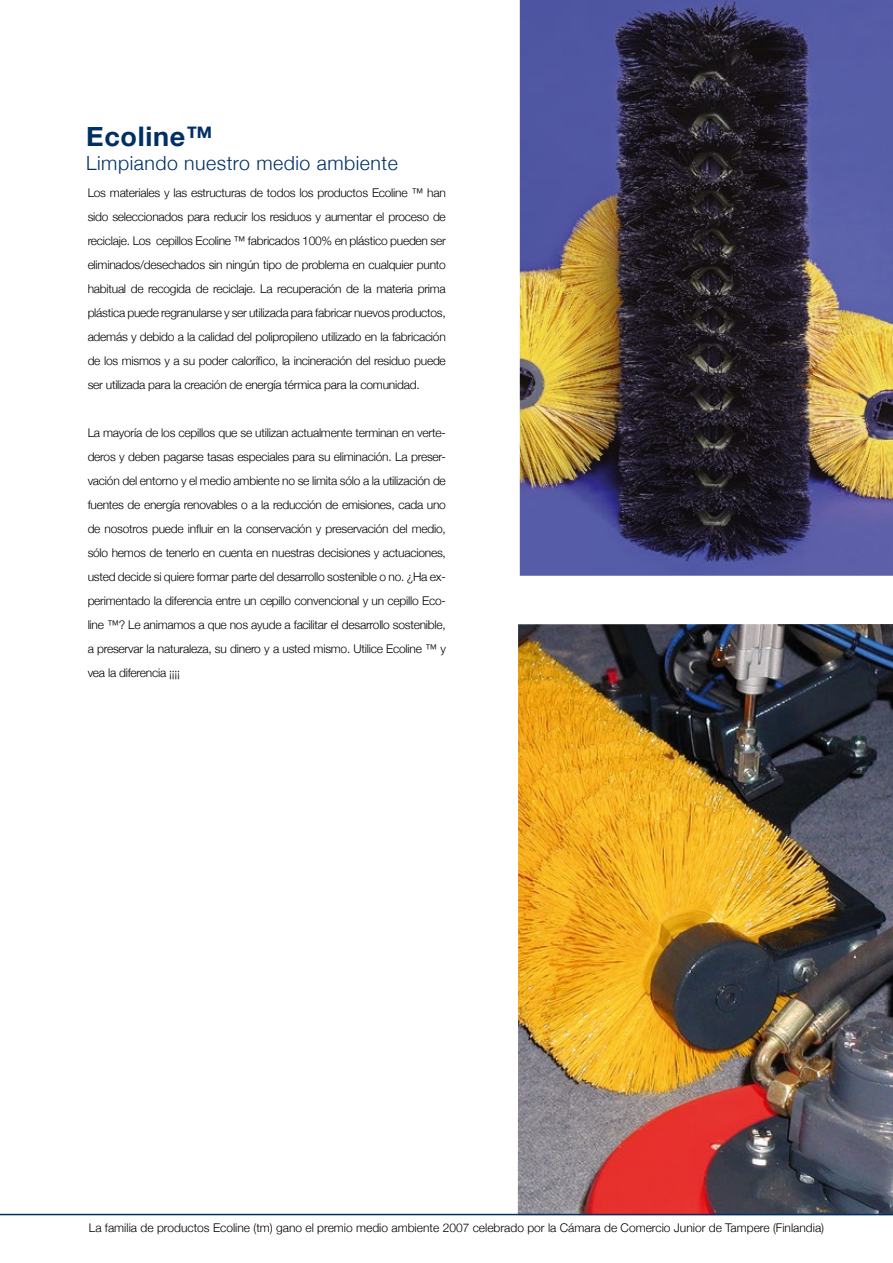
<style>
.page{position:relative;width:893px;height:1263px;background:#fff}
.page>*{position:absolute;margin:0;border:0;box-sizing:border-box;transform-origin:0 0}
.t1{font:700 27px "Helvetica Neue";letter-spacing:.025em;color:#002f64}
.t2{font:300 19.5px "Helvetica Neue";letter-spacing:.025em;color:#002f64}
.t3{font:300 12px/24px "Helvetica Neue";letter-spacing:-.01em;color:#000;text-align:justify}
</style>
<div class="page">
<img style="left:0;top:634px;width:893px;height:582px">
<img style="left:520px;top:0;width:373px;height:576px">
<h1 class="t1" style="left:86px;top:115px;width:128px">Ecoline™</h1>
<h2 class="t2" style="left:86px;top:147px;width:313px">Limpiando nuestro medio ambiente</h2>
<p class="t3" style="left:88px;top:180px;width:360px">Los materiales y las estructuras de todos los productos Ecoline ™ han sido seleccionados para reducir los residuos y aumentar el proceso de reciclaje. Los cepillos Ecoline ™ fabricados 100% en plástico pueden ser eliminados/desechados sin ningún tipo de problema en cualquier punto habitual de recogida de reciclaje. La recuperación de la materia prima plástica puede regranularse y ser utilizada para fabricar nuevos productos, además y debido a la calidad del polipropileno utilizado en la fabricación de los mismos y a su poder calorífico, la incineración del residuo puede ser utilizada para la creación de energía térmica para la comunidad.</p>
<p class="t3" style="left:88px;top:420px;width:360px">La mayoría de los cepillos que se utilizan actualmente terminan en verte&shy;deros y deben pagarse tasas especiales para su eliminación. La preser&shy;vación del entorno y el medio ambiente no se limita sólo a la utilización de fuentes de energía renovables o a la reducción de emisiones, cada uno de nosotros puede influir en la conservación y preservación del medio, sólo hemos de tenerlo en cuenta en nuestras decisiones y actuaciones, usted decide si quiere formar parte del desarrollo sostenible o no. ¿Ha ex&shy;perimentado la diferencia entre un cepillo convencional y un cepillo Eco&shy;line ™? Le animamos a que nos ayude a facilitar el desarrollo sostenible, a preservar la naturaleza, su dinero y a usted mismo. Utilice Ecoline ™ y vea la diferencia ¡¡¡¡</p>
<p class="t3" style="left:89px;top:1215px;width:737px">La familia de productos Ecoline (tm) gano el premio medio ambiente 2007 celebrado por la Cámara de Comercio Junior de Tampere (Finlandia)</p>
</div>
